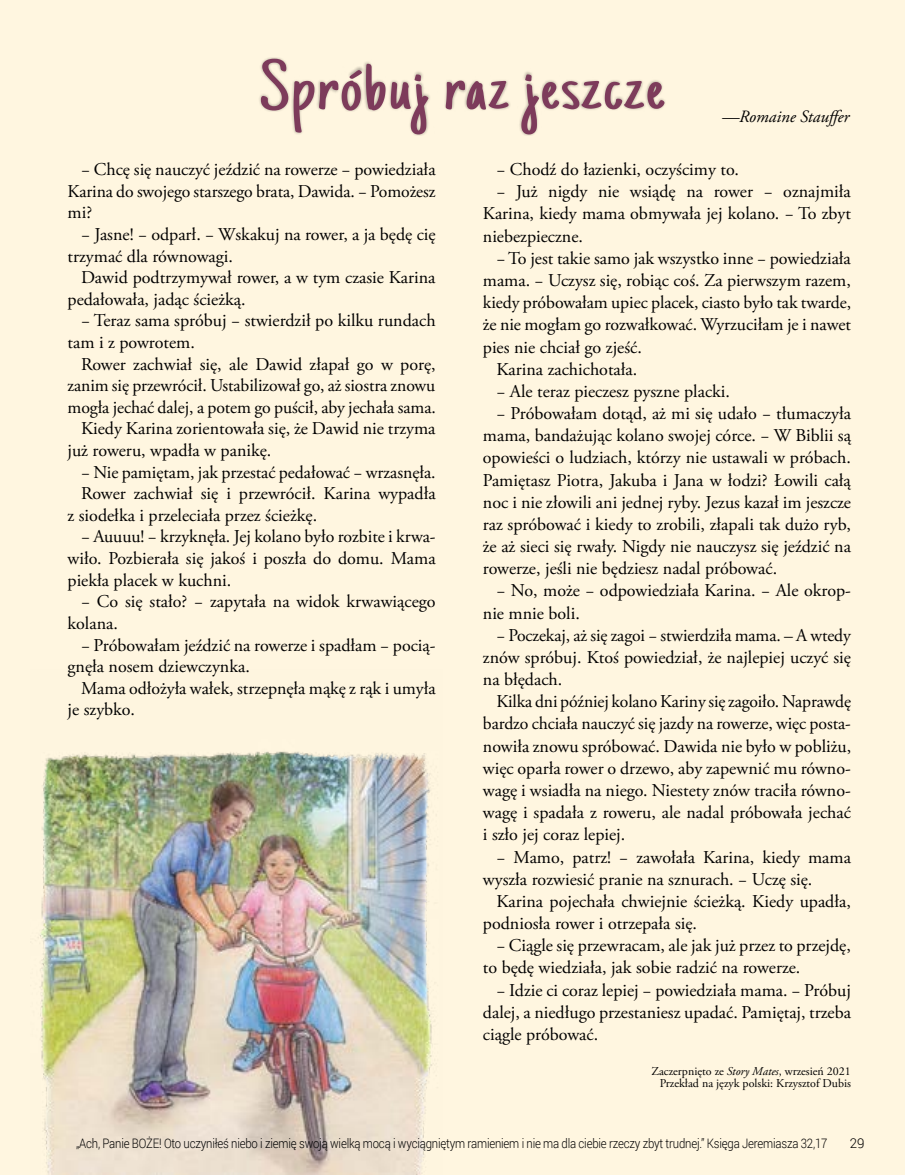
<style>
.page{position:relative;width:905px;height:1175px;background:#fff}
.page>*{position:absolute;margin:0;border:0;box-sizing:border-box;transform-origin:0 0}
.t1{font:70.2px "Just Another Hand";letter-spacing:.03em;color:#7d3b5b;scale:1.22 1}
.t2{font:18px/21.6px "Adobe Garamond Pro";color:#000}
.t3{font:italic 17.25px "Adobe Garamond Pro";color:#000}
.t4{font:300 13.5px "Roboto";color:#000}
.t5{font:300 13.05px "Roboto";letter-spacing:-.015em;color:#000;scale:.87 1}
.t6{font:12px/12.6px "Adobe Garamond Pro";color:#000;text-align:right}
.s1{font-style:italic}
</style>
<div class="page">
<div style="left:0;top:0;width:904px;height:1174px;background:#fff6e0"></div>
<img style="left:38px;top:751px;width:394px;height:423px">
<div style="left:258px;top:57px;width:408px;height:78px;background:#000;opacity:.3"></div>
<h1 class="t1" style="left:260px;top:46px;width:333px">Spróbuj raz jeszcze</h1>
<p class="t3" style="left:722px;top:106px;width:129px">—Romaine Stauffer</p>
<p class="t2" style="left:68px;top:159px;width:369px;text-align:justify;text-indent:14px">− Chcę się nauczyć jeździć na rowerze − powiedziała Karina do swojego starszego brata, Dawida. − Pomożesz mi?</p>
<p class="t2" style="left:68px;top:224px;width:369px;text-indent:14px">− Jasne! − odparł. − Wskakuj na rower, a ja będę cię trzymać dla równowagi.</p>
<p class="t2" style="left:68px;top:267px;width:369px;text-indent:14px">Dawid podtrzymywał rower, a w tym czasie Karina pedałowała, jadąc ścieżką.</p>
<p class="t2" style="left:68px;top:310px;width:369px;text-indent:14px">− Teraz sama spróbuj − stwierdził po kilku rundach tam i z powrotem.</p>
<p class="t2" style="left:81px;top:354px;width:356px">Rower zachwiał się, ale Dawid złapał go w porę,</p>
<p class="t2" style="left:68px;top:375px;width:369px">zanim się przewrócił. Ustabilizował go, aż siostra znowu</p>
<p class="t2" style="left:68px;top:397px;width:370px">mogła jechać dalej, a potem go puścił, aby jechała sama.</p>
<p class="t2" style="left:81px;top:418px;width:356px">Kiedy Karina zorientowała się, że Dawid nie trzyma</p>
<p class="t2" style="left:68px;top:440px;width:205px">już roweru, wpadła w panikę.</p>
<p class="t2" style="left:81px;top:462px;width:356px">− Nie pamiętam, jak przestać pedałować − wrzasnęła.</p>
<p class="t2" style="left:81px;top:483px;width:356px">Rower zachwiał się i przewrócił. Karina wypadła</p>
<p class="t2" style="left:68px;top:505px;width:251px">z siodełka i przeleciała przez ścieżkę.</p>
<p class="t2" style="left:81px;top:526px;width:356px">− Auuuu! − krzyknęła. Jej kolano było rozbite i krwa-</p>
<p class="t2" style="left:68px;top:548px;width:369px">wiło. Pozbierała się jakoś i poszła do domu. Mama</p>
<p class="t2" style="left:68px;top:570px;width:165px">piekła placek w kuchni.</p>
<p class="t2" style="left:81px;top:591px;width:356px">− Co się stało? − zapytała na widok krwawiącego</p>
<p class="t2" style="left:68px;top:613px;width:52px">kolana.</p>
<p class="t2" style="left:81px;top:634px;width:356px">− Próbowałam jeździć na rowerze i spadłam − pocią-</p>
<p class="t2" style="left:68px;top:656px;width:184px">gnęła nosem dziewczynka.</p>
<p class="t2" style="left:81px;top:678px;width:356px">Mama odłożyła wałek, strzepnęła mąkę z rąk i umyła</p>
<p class="t2" style="left:68px;top:699px;width:69px">je szybko.</p>
<p class="t2" style="left:496px;top:159px;width:244px">− Chodź do łazienki, oczyścimy to.</p>
<p class="t2" style="left:496px;top:181px;width:356px">− Już nigdy nie wsiądę na rower − oznajmiła</p>
<p class="t2" style="left:483px;top:203px;width:369px">Karina, kiedy mama obmywała jej kolano. − To zbyt</p>
<p class="t2" style="left:483px;top:226px;width:102px">niebezpieczne.</p>
<p class="t2" style="left:496px;top:248px;width:356px">− To jest takie samo jak wszystko inne − powiedziała</p>
<p class="t2" style="left:483px;top:270px;width:369px">mama. − Uczysz się, robiąc coś. Za pierwszym razem,</p>
<p class="t2" style="left:483px;top:292px;width:370px">kiedy próbowałam upiec placek, ciasto było tak twarde,</p>
<p class="t2" style="left:483px;top:314px;width:369px">że nie mogłam go rozwałkować. Wyrzuciłam je i nawet</p>
<p class="t2" style="left:483px;top:337px;width:160px">pies nie chciał go zjeść.</p>
<p class="t2" style="left:496px;top:359px;width:142px">Karina zachichotała.</p>
<p class="t2" style="left:496px;top:381px;width:235px">− Ale teraz pieczesz pyszne placki.</p>
<p class="t2" style="left:496px;top:403px;width:356px">− Próbowałam dotąd, aż mi się udało − tłumaczyła</p>
<p class="t2" style="left:483px;top:425px;width:369px">mama, bandażując kolano swojej córce. − W Biblii są</p>
<p class="t2" style="left:483px;top:447px;width:369px">opowieści o ludziach, którzy nie ustawali w próbach.</p>
<p class="t2" style="left:483px;top:469px;width:369px">Pamiętasz Piotra, Jakuba i Jana w łodzi? Łowili całą</p>
<p class="t2" style="left:483px;top:492px;width:369px">noc i nie złowili ani jednej ryby. Jezus kazał im jeszcze</p>
<p class="t2" style="left:483px;top:514px;width:369px">raz spróbować i kiedy to zrobili, złapali tak dużo ryb,</p>
<p class="t2" style="left:483px;top:536px;width:369px">że aż sieci się rwały. Nigdy nie nauczysz się jeździć na</p>
<p class="t2" style="left:483px;top:558px;width:296px">rowerze, jeśli nie będziesz nadal próbować.</p>
<p class="t2" style="left:496px;top:580px;width:356px">− No, może − odpowiedziała Karina. − Ale okrop-</p>
<p class="t2" style="left:483px;top:602px;width:98px">nie mnie boli.</p>
<p class="t2" style="left:496px;top:625px;width:356px">− Poczekaj, aż się zagoi − stwierdziła mama. – A wtedy</p>
<p class="t2" style="left:483px;top:647px;width:369px">znów spróbuj. Ktoś powiedział, że najlepiej uczyć się</p>
<p class="t2" style="left:483px;top:669px;width:81px">na błędach.</p>
<p class="t2" style="left:496px;top:691px;width:356px">Kilka dni później kolano Kariny się zagoiło. Naprawdę</p>
<p class="t2" style="left:483px;top:713px;width:369px">bardzo chciała nauczyć się jazdy na rowerze, więc posta-</p>
<p class="t2" style="left:483px;top:735px;width:370px">nowiła znowu spróbować. Dawida nie było w pobliżu,</p>
<p class="t2" style="left:483px;top:758px;width:369px">więc oparła rower o drzewo, aby zapewnić mu równo-</p>
<p class="t2" style="left:483px;top:780px;width:369px">wagę i wsiadła na niego. Niestety znów traciła równo-</p>
<p class="t2" style="left:483px;top:802px;width:369px">wagę i spadała z roweru, ale nadal próbowała jechać</p>
<p class="t2" style="left:483px;top:824px;width:144px">i szło jej coraz lepiej.</p>
<p class="t2" style="left:496px;top:846px;width:356px">− Mamo, patrz! − zawołała Karina, kiedy mama</p>
<p class="t2" style="left:483px;top:868px;width:331px">wyszła rozwiesić pranie na sznurach. − Uczę się.</p>
<p class="t2" style="left:496px;top:891px;width:356px">Karina pojechała chwiejnie ścieżką. Kiedy upadła,</p>
<p class="t2" style="left:483px;top:913px;width:216px">podniosła rower i otrzepała się.</p>
<p class="t2" style="left:496px;top:935px;width:356px">− Ciągle się przewracam, ale jak już przez to przejdę,</p>
<p class="t2" style="left:483px;top:957px;width:319px">to będę wiedziała, jak sobie radzić na rowerze.</p>
<p class="t2" style="left:496px;top:979px;width:356px">− Idzie ci coraz lepiej − powiedziała mama. − Próbuj</p>
<p class="t2" style="left:483px;top:1001px;width:369px">dalej, a niedługo przestaniesz upadać. Pamiętaj, trzeba</p>
<p class="t2" style="left:483px;top:1024px;width:117px">ciągle próbować.</p>
<p class="t6" style="left:651px;top:1065px;width:201px">Zaczerpnięto ze <span class="s1">Story Mates</span>, wrzesień 2021<br>Przekład na język polski: Krzysztof Dubis</p>
<p class="t5" style="left:76px;top:1134px;width:865px">„Ach, Panie BOŻE! Oto uczyniłeś niebo i ziemię swoją wielką mocą i wyciągniętym ramieniem i nie ma dla ciebie rzeczy zbyt trudnej.” Księga Jeremiasza 32,17</p>
<p class="t4" style="left:849px;top:1133px;width:16px">29</p>
</div>
